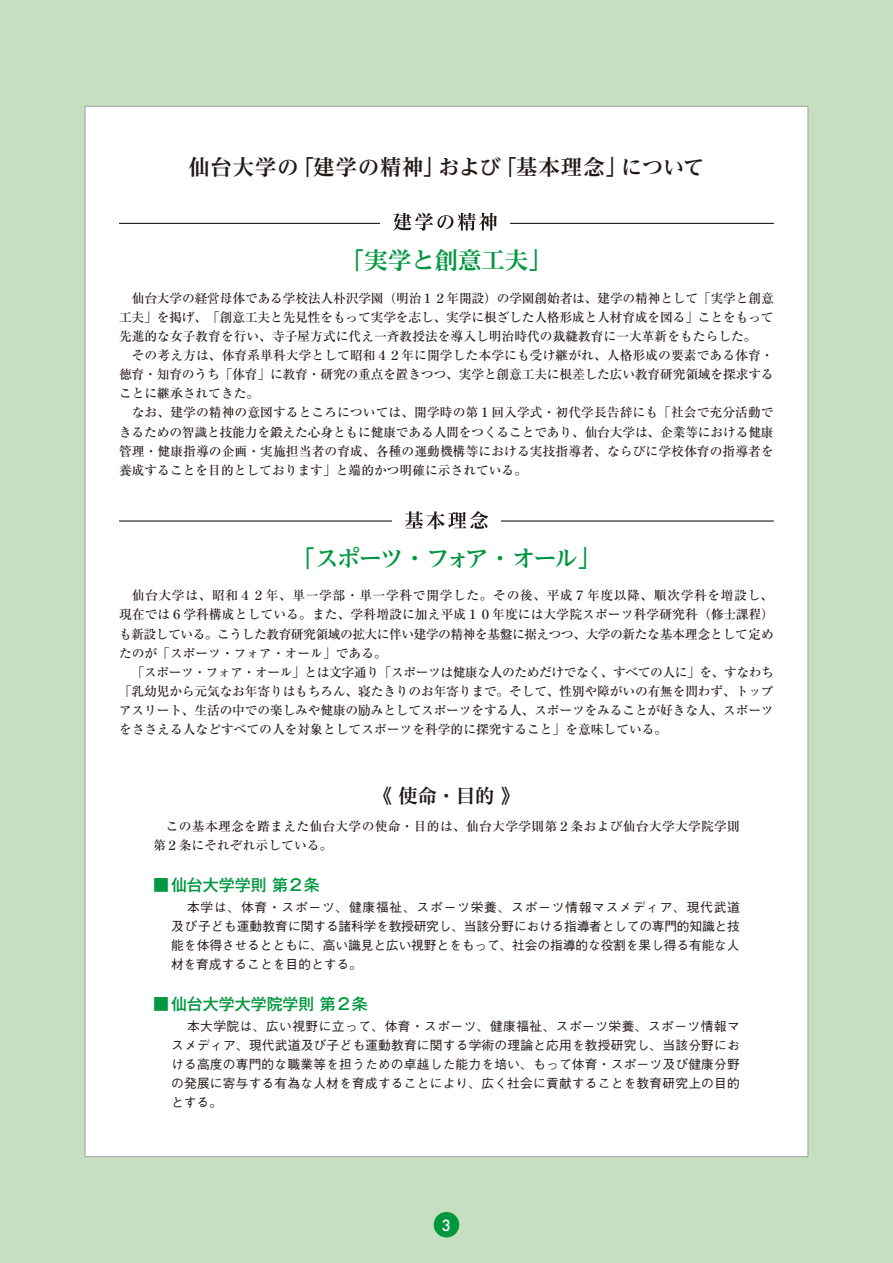
<style>
.page{position:relative;width:893px;height:1263px;background:#c6dfc1}
.page>*{position:absolute;margin:0;border:0;box-sizing:border-box;transform-origin:0 0}
.t1{font:700 23.4px "Reim Pr 6";letter-spacing:-.11em;color:#009740}
.t2{font:700 23.4px "Reim Pr 6";color:#009740}
.t3{font:700 21.3px "Reim Pr 6";letter-spacing:.045em;color:#221815}
.t4{font:700 19.2px "Reim Pr 6";color:#221815}
.t5{font:500 15.9px "Gothic MB101 Pr 6";color:#009740}
.t6{font:500 15px "Futura";color:#fff}
.t7{font:500 12.75px/19.2px "Ryumin Pr 6";color:#221815;text-align:justify}
.t8{font:500 12.75px/19.2px "Gothic BBB Pr 6";color:#221815;text-align:justify}
.t9{font:500 12.75px/19.2px "Ryumin Pr 6";letter-spacing:.025em;color:#221815}
</style>
<div class="page">
<div style="left:85px;top:106px;width:723px;height:1051px;background:#fff"></div>
<hr style="left:119px;top:521px;width:655px;height:1px;background:#000">
<hr style="left:119px;top:223px;width:655px;height:1px;background:#000">
<div style="left:381px;top:200px;width:129px;height:43px;background:#fff"></div>
<svg style="left:393px;top:213px;width:104px;height:18px"></svg>
<div style="left:392px;top:498px;width:109px;height:44px;background:#fff"></div>
<svg style="left:405px;top:511px;width:83px;height:18px"></svg>
<div style="left:434px;top:1212px;width:25px;height:25px;background:#009740;border-radius:50%"></div>
<h2 class="t3" style="left:188px;top:150px;width:517px">仙台大学の「建学の精神」および「基本理念」について</h2>
<h1 class="t2" style="left:341px;top:241px;width:212px">「実学と創意工夫」</h1>
<p class="t7" style="left:119px;top:288px;width:656px;text-indent:13px">仙台大学の経営母体である学校法人朴沢学園（明治１２年開設）の学園創始者は、建学の精神として「実学と創意工夫」を掲げ、「創意工夫と先見性をもって実学を志し、実学に根ざした人格形成と人材育成を図る」ことをもって先進的な女子教育を行い、寺子屋方式に代え一斉教授法を導入し明治時代の裁縫教育に一大革新をもたらした。</p>
<p class="t7" style="left:119px;top:345px;width:656px;text-indent:13px">その考え方は、体育系単科大学として昭和４２年に開学した本学にも受け継がれ、人格形成の要素である体育・徳育・知育のうち「体育」に教育・研究の重点を置きつつ、実学と創意工夫に根差した広い教育研究領域を探求することに継承されてきた。</p>
<p class="t7" style="left:119px;top:402px;width:656px;text-indent:13px">なお、建学の精神の意図するところについては、開学時の第１回入学式・初代学長告辞にも「社会で充分活動できるための智識と技能力を鍛えた心身ともに健康である人間をつくることであり、仙台大学は、企業等における健康管理・健康指導の企画・実施担当者の育成、各種の運動機構等における実技指導者、ならびに学校体育の指導者を養成することを目的としております」と端的かつ明確に示されている。</p>
<h1 class="t1" style="left:292px;top:538px;width:311px">「スポーツ・フォア・オール」</h1>
<p class="t7" style="left:119px;top:585px;width:656px;text-indent:13px">仙台大学は、昭和４２年、単一学部・単一学科で開学した。その後、平成７年度以降、順次学科を増設し、現在では６学科構成としている。また、学科増設に加え平成１０年度には大学院スポーツ科学研究科（修士課程）も新設している。こうした教育研究領域の拡大に伴い建学の精神を基盤に据えつつ、大学の新たな基本理念として定めたのが「スポーツ・フォア・オール」である。</p>
<p class="t7" style="left:119px;top:662px;width:656px;text-indent:13px">「スポーツ・フォア・オール」とは文字通り「スポーツは健康な人のためだけでなく、すべての人に」を、すなわち「乳幼児から元気なお年寄りはもちろん、寝たきりのお年寄りまで。そして、性別や障がいの有無を問わず、トップアスリート、生活の中での楽しみや健康の励みとしてスポーツをする人、スポーツをみることが好きな人、スポーツをささえる人などすべての人を対象としてスポーツを科学的に探究すること」を意味している。</p>
<h3 class="t4" style="left:373px;top:780px;width:148px">《 使命・目的 》</h3>
<p class="t9" style="left:153px;top:816px;width:588px;text-indent:13px">この基本理念を踏まえた仙台大学の使命・目的は、仙台大学学則第２条および仙台大学大学院学則第２条にそれぞれ示している。</p>
<p class="t5" style="left:153px;top:871px;width:168px">■仙台大学学則 第２条</p>
<p class="t8" style="left:171px;top:897px;width:570px;text-indent:16px">本学は、体育・スポーツ、健康福祉、スポーツ栄養、スポーツ情報マスメディア、現代武道及び子ども運動教育に関する諸科学を教授研究し、当該分野における指導者としての専門的知識と技能を体得させるとともに、高い識見と広い視野とをもって、社会の指導的な役割を果し得る有能な人材を育成することを目的とする。</p>
<p class="t5" style="left:153px;top:990px;width:216px">■仙台大学大学院学則 第２条</p>
<p class="t8" style="left:171px;top:1016px;width:570px;text-indent:16px">本大学院は、広い視野に立って、体育・スポ－ツ、健康福祉、スポーツ栄養、スポ－ツ情報マスメディア、現代武道及び子ども運動教育に関する学術の理論と応用を教授研究し、当該分野における高度の専門的な職業等を担うための卓越した能力を培い、もって体育・スポ－ツ及び健康分野の発展に寄与する有為な人材を育成することにより、広く社会に貢献することを教育研究上の目的とする。</p>
<p class="t6" style="left:442px;top:1215px;width:11px">3</p>
</div>
